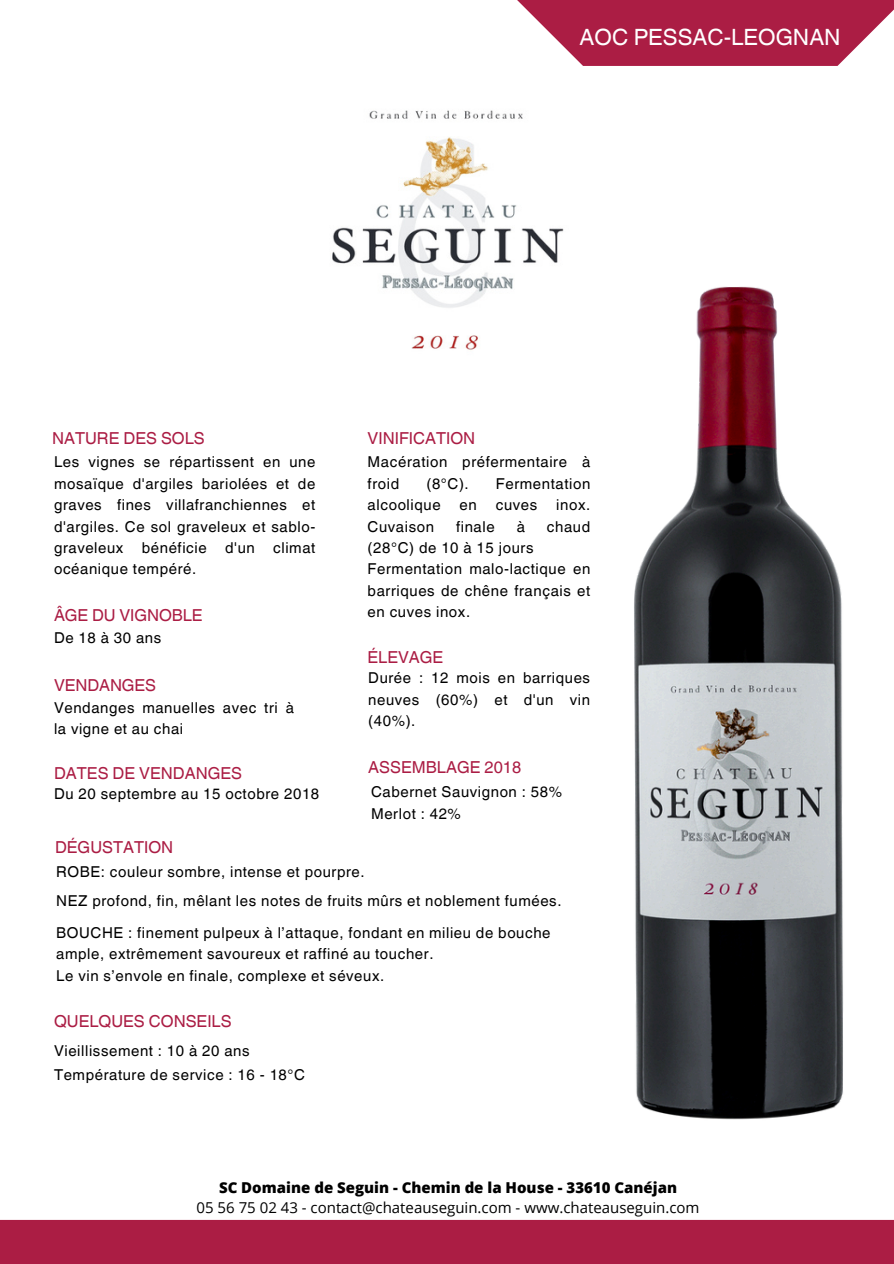
<style>
.page{position:relative;width:894px;height:1264px;background:#fff}
.page>*{position:absolute;margin:0;border:0;box-sizing:border-box;transform-origin:0 0}
.t1{font:22.5px "Helvetica World";color:#fff}
.t2{font:16.5px "Helvetica World";color:#ab1d44}
.t3{font:15px/21.3px "Helvetica World";letter-spacing:.04em;color:#000;text-align:justify}
.t4{font:15px "Open Sans";color:#000}
.t5{font:800 15px "Open Sans";color:#000}
</style>
<div class="page">
<svg style="left:517px;top:0;width:376px;height:65px;background:#b73e5f"></svg>
<div style="left:0;top:1219px;width:893px;height:44px;background:#ab1d44"></div>
<img style="left:332px;top:110px;width:232px;height:163px">
<img style="left:382px;top:273px;width:461px;height:847px">
<p class="t1" style="left:579px;top:23px;width:262px">AOC PESSAC-LEOGNAN</p>
<p class="t2" style="left:52px;top:428px;width:154px">NATURE DES SOLS</p>
<h2 class="t3" style="left:54px;top:451px;width:263px">Les vignes se répartissent en une mosaïque d'argiles bariolées et de graves fines villafranchiennes et d'argiles. Ce sol graveleux et sablo&shy;graveleux bénéficie d'un climat océanique tempéré.</h2>
<p class="t2" style="left:54px;top:605px;width:150px">ÂGE DU VIGNOBLE</p>
<p class="t3" style="left:54px;top:627px;width:109px">De 18 à 30 ans</p>
<h2 class="t2" style="left:54px;top:675px;width:104px">VENDANGES</h2>
<h2 class="t3" style="left:54px;top:696px;width:241px">Vendanges manuelles avec tri à la vigne et au chai</h2>
<p class="t2" style="left:54px;top:763px;width:190px">DATES DE VENDANGES</p>
<p class="t3" style="left:54px;top:783px;width:267px">Du 20 septembre au 15 octobre 2018</p>
<p class="t2" style="left:367px;top:428px;width:109px">VINIFICATION</p>
<h2 class="t3" style="left:367px;top:451px;width:224px">Macération préfermentaire à froid</h2>
<h2 class="t3" style="left:426px;top:473px;width:44px">(8°C).</h2>
<h2 class="t3" style="left:496px;top:473px;width:96px">Fermentation</h2>
<h2 class="t3" style="left:367px;top:494px;width:74px">alcoolique</h2>
<h2 class="t3" style="left:459px;top:494px;width:19px">en</h2>
<h2 class="t3" style="left:495px;top:494px;width:43px">cuves</h2>
<h2 class="t3" style="left:556px;top:494px;width:36px">inox.</h2>
<h2 class="t3" style="left:367px;top:515px;width:68px">Cuvaison</h2>
<h2 class="t3" style="left:456px;top:515px;width:40px">finale</h2>
<h2 class="t3" style="left:516px;top:515px;width:10px">à</h2>
<h2 class="t3" style="left:546px;top:515px;width:45px">chaud</h2>
<h2 class="t3" style="left:367px;top:537px;width:167px">(28°C) de 10 à 15 jours</h2>
<p class="t3" style="left:367px;top:558px;width:224px">Fermentation malo-lactique en barriques de chêne français et en cuves inox.</p>
<h2 class="t2" style="left:367px;top:647px;width:77px">ÉLEVAGE</h2>
<p class="t3" style="left:368px;top:667px;width:223px">Durée : 12 mois en barriques neuves (60%) et d'un vin (40%).</p>
<h2 class="t2" style="left:368px;top:757px;width:154px">ASSEMBLAGE 2018</h2>
<p class="t3" style="left:371px;top:781px;width:192px">Cabernet Sauvignon : 58%</p>
<h2 class="t3" style="left:371px;top:803px;width:91px">Merlot : 42%</h2>
<p class="t2" style="left:55px;top:837px;width:120px">DÉGUSTATION</p>
<h2 class="t3" style="left:56px;top:861px;width:310px">ROBE: couleur sombre, intense et pourpre.</h2>
<p class="t3" style="left:56px;top:889px;width:506px">NEZ profond, fin, mêlant les notes de fruits mûrs et noblement fumées.</p>
<p class="t3" style="left:56px;top:922px;width:495px">BOUCHE : finement pulpeux à l’attaque, fondant en milieu de bouche ample, extrêmement savoureux et raffiné au toucher.</p>
<p class="t3" style="left:56px;top:964px;width:329px">Le vin s’envole en finale, complexe et séveux.</p>
<p class="t2" style="left:54px;top:1011px;width:179px">QUELQUES CONSEILS</p>
<p class="t3" style="left:54px;top:1040px;width:197px">Vieillissement : 10 à 20 ans</p>
<p class="t3" style="left:54px;top:1064px;width:252px">Température de service : 16 - 18°C</p>
<p class="t5" style="left:219px;top:1176px;width:459px">SC Domaine de Seguin - Chemin de la House - 33610 Canéjan</p>
<h2 class="t4" style="left:196px;top:1197px;width:504px">05 56 75 02 43 - contact@chateauseguin.com - www.chateauseguin.com</h2>
</div>
